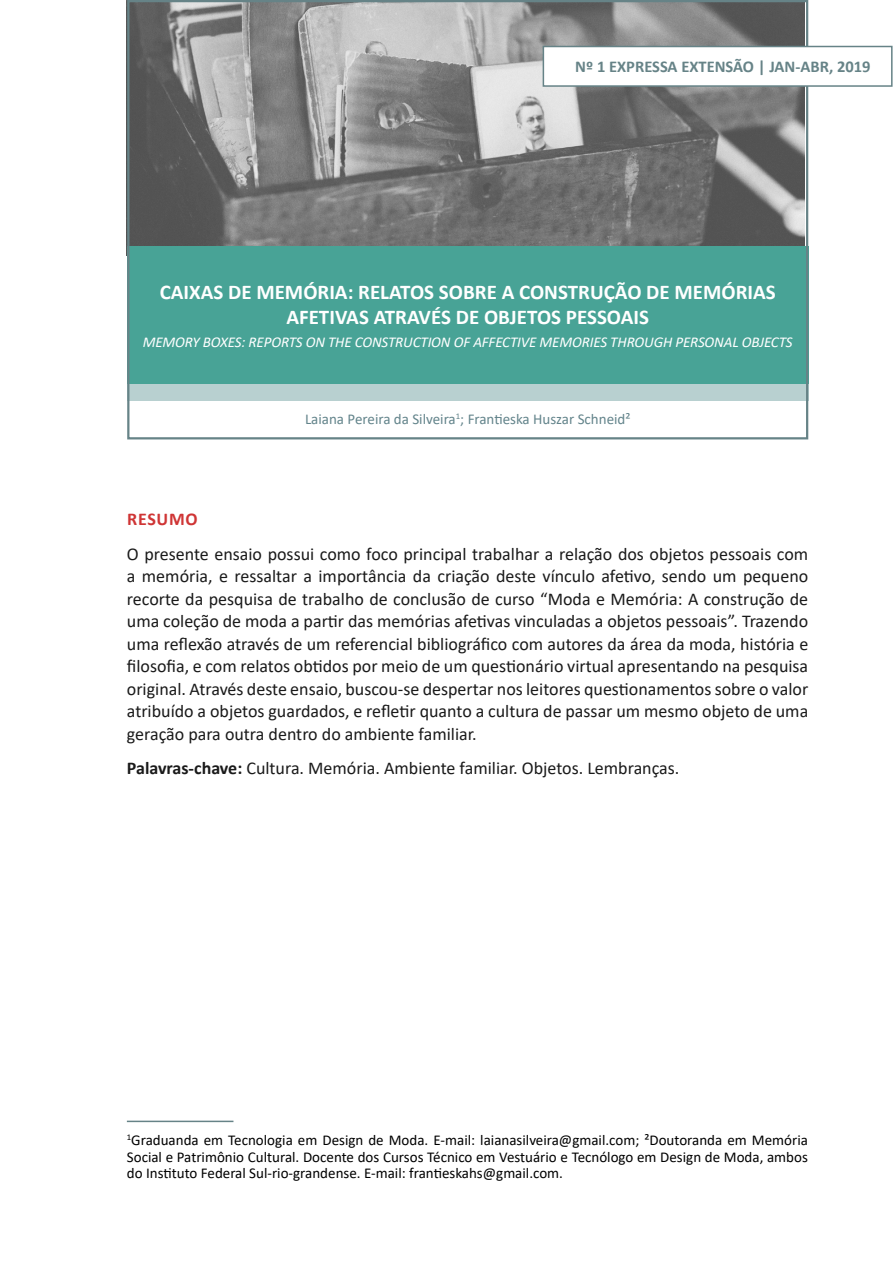
<style>
.page{position:relative;width:893px;height:1263px;background:#fff}
.page>*{position:absolute;margin:0;border:0;box-sizing:border-box;transform-origin:0 0}
.nome_art{font:700 21px/25.2px "Calibri";color:#fff;text-align:center}
.texto{font:18px/22.5px "Calibri";color:#1a1a1a;text-align:justify}
.subtitulo{font:700 18px "Calibri";letter-spacing:.04em;color:#cf3535}
.t1{font:700 16.5px "Calibri";color:#668387}
.t2{font:15px/16.5px "Calibri";color:#000;text-align:justify}
.nome_art_ing{font:italic 15px "Calibri";letter-spacing:-.01em;color:#fff}
.autores{font:15px "Calibri";color:#63848b}
.s1{font-weight:700}
</style>
<div class="page">
<img style="left:130px;top:3px;width:674px;height:243px">
<div style="left:127px;top:363px;width:681px;height:38px;background:#b8d0d0"></div>
<div style="left:127px;top:246px;width:681px;height:138px;background:#48a396"></div>
<div style="left:127px;top:0;width:681px;height:439px;border:2px solid #668387"></div>
<div style="left:543px;top:46px;width:349px;height:40px;background:#fff"></div>
<div style="left:543px;top:46px;width:349px;height:41px;border:2px solid #668387"></div>
<hr style="left:127px;top:1121px;width:106px;height:1px;background:#668387">
<p class="t1" style="left:575px;top:55px;width:297px">Nº 1 EXPRESSA EXTENSÃO | JAN-ABR, 2019</p>
<p class="nome_art" style="left:160px;top:279px;width:618px">CAIXAS DE MEMÓRIA: RELATOS SOBRE A CONSTRUÇÃO DE MEMÓRIAS<br>AFETIVAS ATRAVÉS DE OBJETOS PESSOAIS</p>
<p class="nome_art_ing" style="left:143px;top:332px;width:651px">MEMORY BOXES: REPORTS ON THE CONSTRUCTION OF AFFECTIVE MEMORIES THROUGH PERSONAL OBJECTS</p>
<p class="autores" style="left:305px;top:408px;width:327px">Laiana Pereira da Silveira<sup>1</sup>; Frantieska Huszar Schneid²</p>
<p class="subtitulo" style="left:127px;top:506px;width:72px">RESUMO</p>
<p class="texto" style="left:127px;top:542px;width:683px">O presente ensaio possui como foco principal trabalhar a relação dos objetos pessoais com a memória, e ressaltar a importância da criação deste vínculo afetivo, sendo um pequeno recorte da pesquisa de trabalho de conclusão de curso “Moda e Memória: A construção de uma coleção de moda a partir das memórias afetivas vinculadas a objetos pessoais”. Trazendo uma reflexão através de um referencial bibliográfico com autores da área da moda, história e filosofia, e com relatos obtidos por meio de um questionário virtual apresentando na pesquisa original. Através deste ensaio, buscou-se despertar nos leitores questionamentos sobre o valor atribuído a objetos guardados, e refletir quanto a cultura de passar um mesmo objeto de uma geração para outra dentro do ambiente familiar.</p>
<p class="texto" style="left:127px;top:756px;width:554px"><span class="s1">Palavras-chave:</span> Cultura. Memória. Ambiente familiar. Objetos. Lembranças.</p>
<p class="t2" style="left:127px;top:1132px;width:683px"><sup>1</sup>Graduanda em Tecnologia em Design de Moda. E-mail: laianasilveira@gmail.com; ²Doutoranda em Memória Social e Patrimônio Cultural. Docente dos Cursos Técnico em Vestuário e Tecnólogo em Design de Moda, ambos do Instituto Federal Sul-rio-grandense. E-mail: frantieskahs@gmail.com.</p>
</div>
